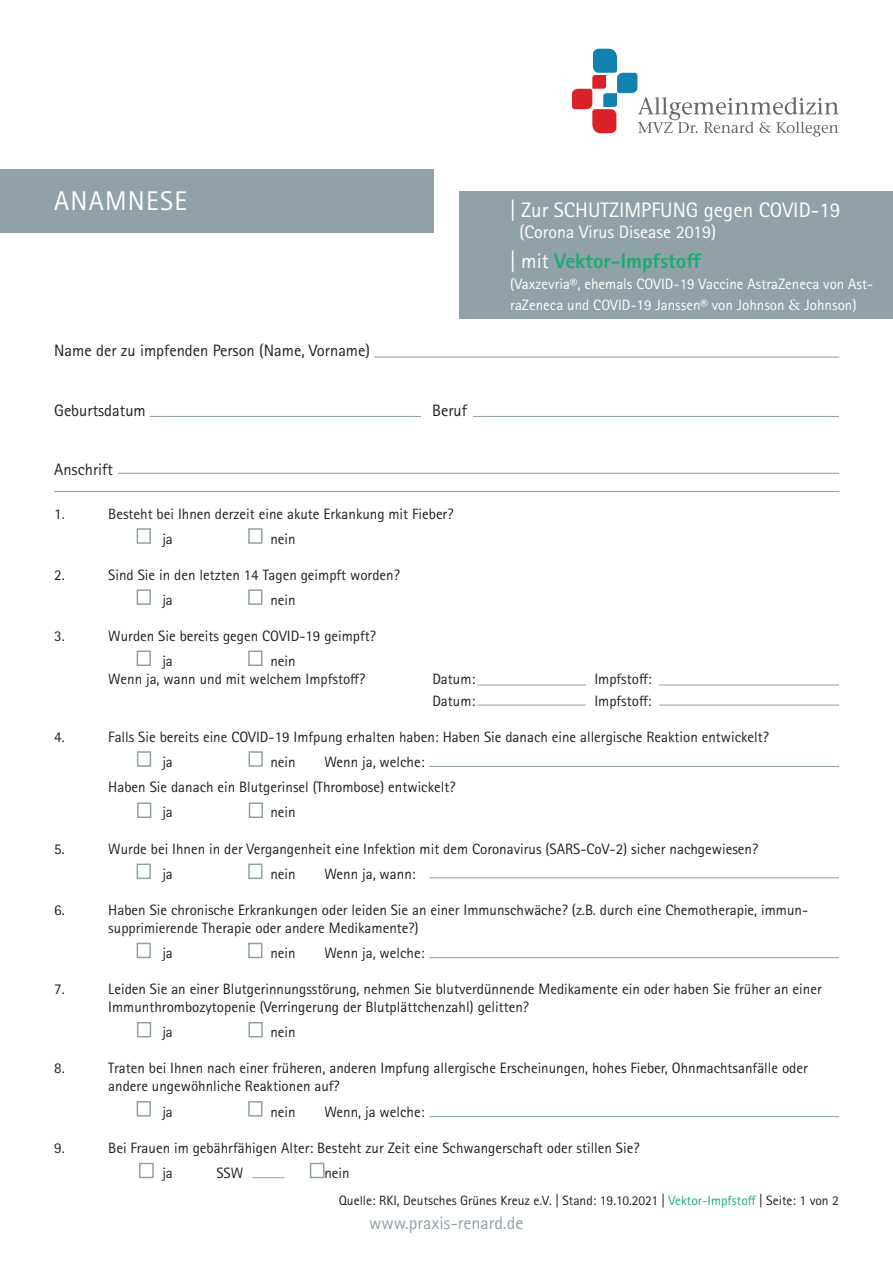
<style>
.page{position:relative;width:893px;height:1263px;background:#fff}
.page>*{position:absolute;margin:0;border:0;box-sizing:border-box;transform-origin:0 0}
.t1{font:27px "Rotis Sans Serif Std";letter-spacing:.05em;color:#fff}
.t2{font:21px "Rotis Sans Serif Pro";color:#fff}
.t3{font:800 21px "Rotis Sans Serif Pro";color:#1cac76}
.t4{font:18px "Rotis Sans Serif Pro";color:#fff}
.t5{font:18px "Rotis Sans Serif Pro";color:#90a2a7}
.t6{font:16.5px "Rotis Sans Serif Pro";color:#231f20}
.t7{font:15px/18px "Rotis Sans Serif Pro";color:#231f20}
.t8{font:15px/21px "Rotis Sans Serif Pro";color:#fff}
.t9{font:13.5px "Rotis Sans Serif Pro";color:#231f20}
.s1{font-weight:400;color:#fff}
.s2{font-family:"Stone Serif Std";font-weight:500}
.s3{color:#1cac76}
</style>
<div class="page">
<svg style="left:572px;top:49px;width:267px;height:88px"></svg>
<div style="left:0;top:169px;width:434px;height:64px;background:#90a2a7"></div>
<hr style="left:54px;top:491px;width:785px;height:1px;background:#90a2a7">
<hr style="left:374px;top:357px;width:465px;height:1px;background:#90a2a7">
<hr style="left:150px;top:416px;width:271px;height:1px;background:#90a2a7">
<hr style="left:118px;top:473px;width:721px;height:1px;background:#90a2a7">
<hr style="left:473px;top:416px;width:366px;height:1px;background:#90a2a7">
<div style="left:459px;top:191px;width:434px;height:128px;background:#90a2a7"></div>
<div style="left:137px;top:528px;width:14px;height:16px;background:#fff;border:2px solid #90a2a7"></div>
<div style="left:248px;top:528px;width:14px;height:16px;background:#fff;border:2px solid #90a2a7"></div>
<div style="left:137px;top:589px;width:14px;height:16px;background:#fff;border:2px solid #90a2a7"></div>
<div style="left:248px;top:589px;width:14px;height:16px;background:#fff;border:2px solid #90a2a7"></div>
<div style="left:137px;top:1022px;width:14px;height:15px;background:#fff;border:2px solid #90a2a7"></div>
<div style="left:248px;top:1022px;width:15px;height:15px;background:#fff;border:2px solid #90a2a7"></div>
<div style="left:137px;top:650px;width:14px;height:16px;background:#fff;border:2px solid #90a2a7"></div>
<div style="left:248px;top:650px;width:14px;height:16px;background:#fff;border:2px solid #90a2a7"></div>
<hr style="left:477px;top:684px;width:109px;height:1px;background:#90a2a7">
<hr style="left:477px;top:704px;width:109px;height:2px;background:#90a2a7">
<hr style="left:659px;top:684px;width:180px;height:1px;background:#90a2a7">
<hr style="left:659px;top:704px;width:180px;height:2px;background:#90a2a7">
<div style="left:137px;top:863px;width:14px;height:16px;background:#fff;border:2px solid #90a2a7"></div>
<div style="left:248px;top:863px;width:14px;height:16px;background:#fff;border:2px solid #90a2a7"></div>
<hr style="left:429px;top:877px;width:410px;height:1px;background:#90a2a7">
<div style="left:137px;top:943px;width:14px;height:15px;background:#fff;border:2px solid #90a2a7"></div>
<div style="left:248px;top:943px;width:14px;height:15px;background:#fff;border:2px solid #90a2a7"></div>
<hr style="left:429px;top:957px;width:410px;height:1px;background:#90a2a7">
<div style="left:137px;top:1101px;width:14px;height:15px;background:#fff;border:2px solid #90a2a7"></div>
<div style="left:248px;top:1101px;width:14px;height:15px;background:#fff;border:2px solid #90a2a7"></div>
<hr style="left:430px;top:1116px;width:409px;height:1px;background:#90a2a7">
<div style="left:139px;top:1163px;width:15px;height:15px;background:#fff;border:2px solid #90a2a7"></div>
<div style="left:310px;top:1163px;width:14px;height:15px;background:#fff;border:2px solid #90a2a7"></div>
<hr style="left:253px;top:1177px;width:31px;height:1px;background:#90a2a7">
<div style="left:137px;top:751px;width:14px;height:16px;background:#fff;border:2px solid #90a2a7"></div>
<div style="left:248px;top:751px;width:15px;height:16px;background:#fff;border:2px solid #90a2a7"></div>
<hr style="left:429px;top:766px;width:410px;height:1px;background:#90a2a7">
<div style="left:137px;top:802px;width:14px;height:16px;background:#fff;border:2px solid #90a2a7"></div>
<div style="left:249px;top:802px;width:14px;height:16px;background:#fff;border:2px solid #90a2a7"></div>
<p class="t1" style="left:54px;top:185px;width:134px">ANAMNESE</p>
<p class="t6" style="left:54px;top:341px;width:317px">Name der zu impfenden Person (Name, Vorname)</p>
<p class="t6" style="left:54px;top:400px;width:93px">Geburtsdatum</p>
<p class="t6" style="left:432px;top:400px;width:36px">Beruf</p>
<p class="t6" style="left:54px;top:460px;width:60px">Anschrift</p>
<p class="t7" style="left:54px;top:505px;width:12px">1.</p>
<p class="t7" style="left:108px;top:505px;width:347px">Besteht bei Ihnen derzeit eine akute Erkankung mit Fieber?</p>
<p class="t7" style="left:162px;top:530px;width:12px">ja</p>
<p class="t7" style="left:270px;top:530px;width:27px">nein</p>
<p class="t7" style="left:54px;top:566px;width:12px">2.</p>
<p class="t7" style="left:108px;top:566px;width:293px">Sind Sie in den letzten 14 Tagen geimpft worden?</p>
<p class="t7" style="left:162px;top:591px;width:12px">ja</p>
<p class="t7" style="left:270px;top:591px;width:27px">nein</p>
<p class="t2" style="left:510px;top:197px;width:332px">| Zur SCHUTZIMPFUNG gegen COVID-19</p>
<p class="t4" style="left:520px;top:221px;width:198px">(Corona Virus Disease 2019)</p>
<p class="t3" style="left:510px;top:248px;width:193px"><span class="s1">| mit</span> Vektor-Impfstoff</p>
<p class="t8" style="left:510px;top:274px;width:364px">(Vaxzevria®, ehemals COVID-19 Vaccine AstraZeneca von Ast&shy;raZeneca und COVID-19 Janssen® von Johnson <span class="s2">&amp;</span> Johnson)</p>
<p class="t7" style="left:54px;top:627px;width:12px">3.</p>
<p class="t7" style="left:108px;top:627px;width:269px">Wurden Sie bereits gegen COVID-19 geimpft?</p>
<p class="t7" style="left:162px;top:652px;width:12px">ja</p>
<p class="t7" style="left:270px;top:652px;width:27px">nein</p>
<p class="t7" style="left:108px;top:670px;width:258px">Wenn ja, wann und mit welchem Impfstoff?</p>
<p class="t7" style="left:432px;top:670px;width:45px">Datum:</p>
<p class="t7" style="left:594px;top:670px;width:59px">Impfstoff:</p>
<p class="t7" style="left:432px;top:692px;width:45px">Datum:</p>
<p class="t7" style="left:594px;top:692px;width:59px">Impfstoff:</p>
<p class="t7" style="left:54px;top:727px;width:12px">4.</p>
<p class="t7" style="left:108px;top:727px;width:662px">Falls Sie bereits eine COVID-19 Imfpung erhalten haben: Haben Sie danach eine allergische Reaktion entwickelt?</p>
<p class="t7" style="left:162px;top:753px;width:12px">ja</p>
<p class="t7" style="left:270px;top:753px;width:27px">nein</p>
<p class="t7" style="left:324px;top:753px;width:102px">Wenn ja, welche:</p>
<p class="t7" style="left:108px;top:778px;width:349px">Haben Sie danach ein Blutgerinsel (Thrombose) entwickelt?</p>
<p class="t7" style="left:162px;top:803px;width:12px">ja</p>
<p class="t7" style="left:270px;top:803px;width:27px">nein</p>
<p class="t7" style="left:54px;top:840px;width:12px">5.</p>
<p class="t7" style="left:108px;top:840px;width:651px">Wurde bei Ihnen in der Vergangenheit eine Infektion mit dem Coronavirus (SARS-CoV-2) sicher nachgewiesen?</p>
<p class="t7" style="left:162px;top:865px;width:12px">ja</p>
<p class="t7" style="left:270px;top:865px;width:27px">nein</p>
<p class="t7" style="left:324px;top:865px;width:93px">Wenn ja, wann:</p>
<p class="t7" style="left:54px;top:901px;width:12px">6.</p>
<p class="t7" style="left:108px;top:901px;width:701px">Haben Sie chronische Erkrankungen oder leiden Sie an einer Immunschwäche? (z.B. durch eine Chemotherapie, immun&shy;supprimierende Therapie oder andere Medikamente?)</p>
<p class="t7" style="left:162px;top:944px;width:12px">ja</p>
<p class="t7" style="left:270px;top:944px;width:27px">nein</p>
<p class="t7" style="left:324px;top:944px;width:102px">Wenn ja, welche:</p>
<p class="t7" style="left:54px;top:980px;width:12px">7.</p>
<p class="t7" style="left:108px;top:980px;width:715px">Leiden Sie an einer Blutgerinnungsstörung, nehmen Sie blutverdünnende Medikamente ein oder haben Sie früher an einer<br>Immunthrombozytopenie (Verringerung der Blutplättchenzahl) gelitten?</p>
<p class="t7" style="left:162px;top:1023px;width:12px">ja</p>
<p class="t7" style="left:270px;top:1023px;width:27px">nein</p>
<p class="t7" style="left:54px;top:1059px;width:12px">8.</p>
<p class="t7" style="left:108px;top:1059px;width:701px">Traten bei Ihnen nach einer früheren, anderen Impfung allergische Erscheinungen, hohes Fieber, Ohnmachtsanfälle oder andere ungewöhnliche Reaktionen auf?</p>
<p class="t7" style="left:162px;top:1103px;width:12px">ja</p>
<p class="t7" style="left:270px;top:1103px;width:27px">nein</p>
<p class="t7" style="left:324px;top:1103px;width:102px">Wenn, ja welche:</p>
<p class="t7" style="left:54px;top:1139px;width:12px">9.</p>
<p class="t7" style="left:108px;top:1139px;width:533px">Bei Frauen im gebährfähigen Alter: Besteht zur Zeit eine Schwangerschaft oder stillen Sie?</p>
<p class="t7" style="left:162px;top:1164px;width:12px">ja</p>
<p class="t7" style="left:216px;top:1164px;width:28px">SSW</p>
<p class="t7" style="left:324px;top:1164px;width:27px">nein</p>
<p class="t9" style="left:339px;top:1192px;width:502px">Quelle: RKI, Deutsches Grünes Kreuz e.V. | Stand: 19.10.2021 | <span class="s3">Vektor-Impfstoff</span> | Seite: 1 von 2</p>
<p class="t5" style="left:369px;top:1212px;width:156px">www.praxis-renard.de</p>
</div>
